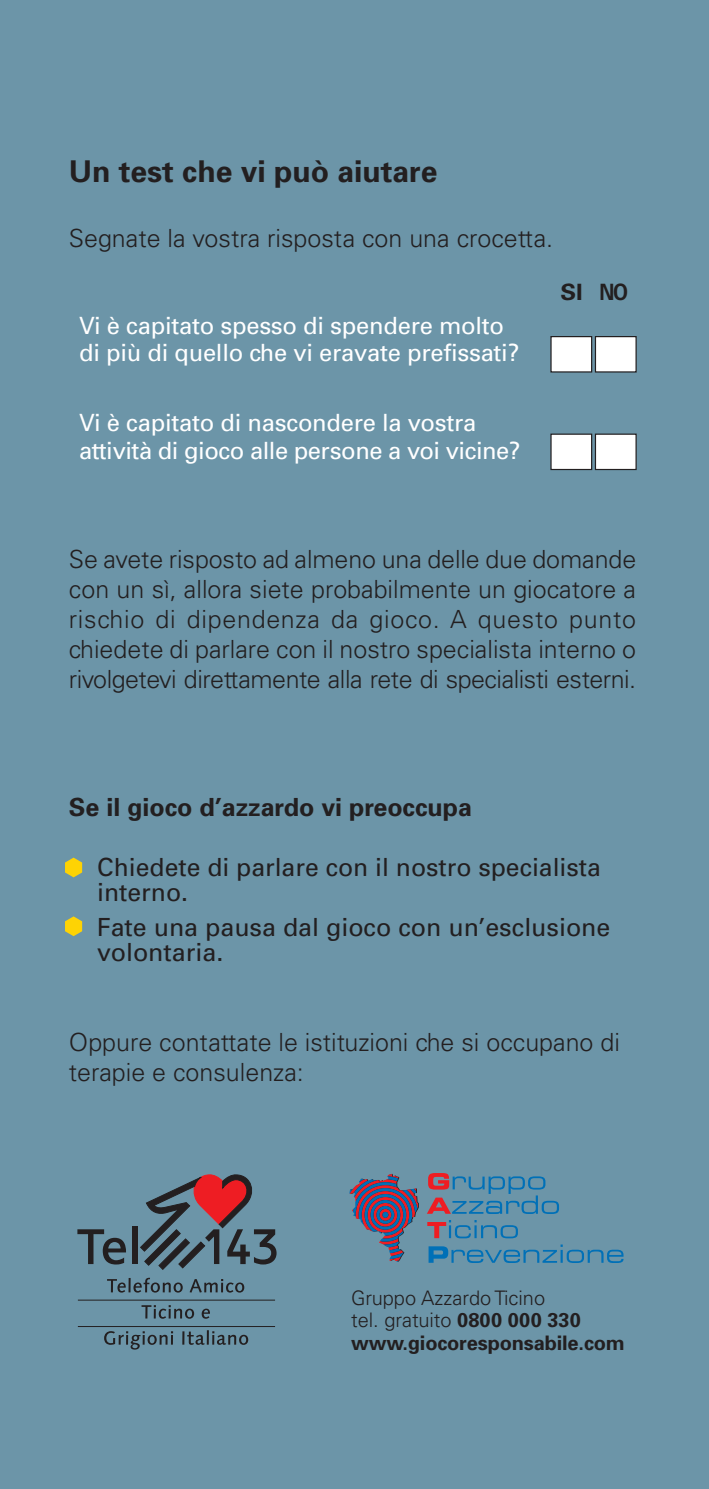
<style>
.page{position:relative;width:709px;height:1489px;background:#fff}
.page>*{position:absolute;margin:0;border:0;box-sizing:border-box;transform-origin:0 0}
.t1{font:700 30px "Univers";color:#231f20}
.t2{font:300 25px/30px "Univers";color:#231f20;text-align:justify}
.t3{font:25px/25px "Univers";color:#231f20}
.t4{font:700 25px "Univers";color:#231f20}
.t5{font:23.75px/27.5px "Univers";letter-spacing:-.01em;color:#fff}
.t6{font:700 22.5px "Univers";color:#231f20;scale:1.05 1}
.t7{font:700 20px/22.5px "Univers";letter-spacing:-.01em;color:#231f20}
.s1{font-weight:300}
</style>
<div class="page">
<div style="left:0;top:0;width:709px;height:1488px;background:#6c95a8"></div>
<div style="left:550px;top:336px;width:42px;height:36px;background:#fff;border:1px solid #231f20"></div>
<div style="left:595px;top:336px;width:41px;height:36px;background:#fff;border:1px solid #231f20"></div>
<div style="left:550px;top:433px;width:42px;height:37px;background:#fff;border:1px solid #231f20"></div>
<div style="left:595px;top:433px;width:41px;height:37px;background:#fff;border:1px solid #231f20"></div>
<svg style="left:65px;top:857px;width:17px;height:20px"></svg>
<svg style="left:65px;top:916px;width:17px;height:20px"></svg>
<svg style="left:427px;top:1173px;width:132px;height:40px"></svg>
<svg style="left:427px;top:1220px;width:91px;height:18px"></svg>
<svg style="left:349px;top:1174px;width:70px;height:87px"></svg>
<svg style="left:428px;top:1244px;width:195px;height:18px"></svg>
<svg style="left:77px;top:1229px;width:49px;height:35px"></svg>
<div style="left:132px;top:1226px;width:5px;height:37px;background:#231f20"></div>
<svg style="left:140px;top:1174px;width:136px;height:95px"></svg>
<svg style="left:107px;top:1279px;width:19px;height:13px"></svg>
<hr style="left:128px;top:1277px;width:3px;height:15px;background:#231f20">
<svg style="left:133px;top:1277px;width:50px;height:15px"></svg>
<svg style="left:189px;top:1279px;width:55px;height:13px"></svg>
<svg style="left:141px;top:1305px;width:53px;height:13px"></svg>
<svg style="left:202px;top:1308px;width:8px;height:10px"></svg>
<svg style="left:104px;top:1331px;width:69px;height:18px"></svg>
<svg style="left:182px;top:1330px;width:66px;height:14px"></svg>
<hr style="left:78px;top:1299px;width:197px;height:1px;background:#231f20">
<hr style="left:78px;top:1325px;width:197px;height:1px;background:#231f20">
<p class="t1" style="left:69px;top:152px;width:370px">Un test che vi può aiutare</p>
<p class="t2" style="left:69px;top:223px;width:486px">Segnate la vostra risposta con una crocetta.</p>
<p class="t5" style="left:79px;top:311px;width:442px">Vi è capitato spesso di spendere molto di più di quello che vi eravate prefissati?</p>
<p class="t6" style="left:560px;top:277px;width:66px">SI NO</p>
<p class="t5" style="left:79px;top:408px;width:443px">Vi è capitato di nascondere la vostra attività di gioco alle persone a voi vicine?</p>
<p class="t2" style="left:69px;top:543px;width:569px">Se avete risposto ad almeno una delle due domande con un sì, allora siete probabilmente un giocatore a rischio di dipendenza da gioco. A questo punto chiedete di parlare con il nostro specialista interno o rivolgetevi direttamente alla rete di specialisti esterni.</p>
<p class="t4" style="left:69px;top:790px;width:405px">Se il gioco d’azzardo vi preoccupa</p>
<p class="t3" style="left:97px;top:854px;width:505px">Chiedete di parlare con il nostro specialista interno.</p>
<p class="t3" style="left:97px;top:914px;width:514px">Fate una pausa dal gioco con un’esclusione volontaria.</p>
<p class="t2" style="left:69px;top:1026px;width:552px">Oppure contattate le istituzioni che si occupano di terapie e consulenza:</p>
<p class="t7" style="left:351px;top:1285px;width:275px"><span class="s1">Gruppo Azzardo Ticino<br>tel. gratuito</span> 0800 000 330 www.giocoresponsabile.com</p>
</div>
